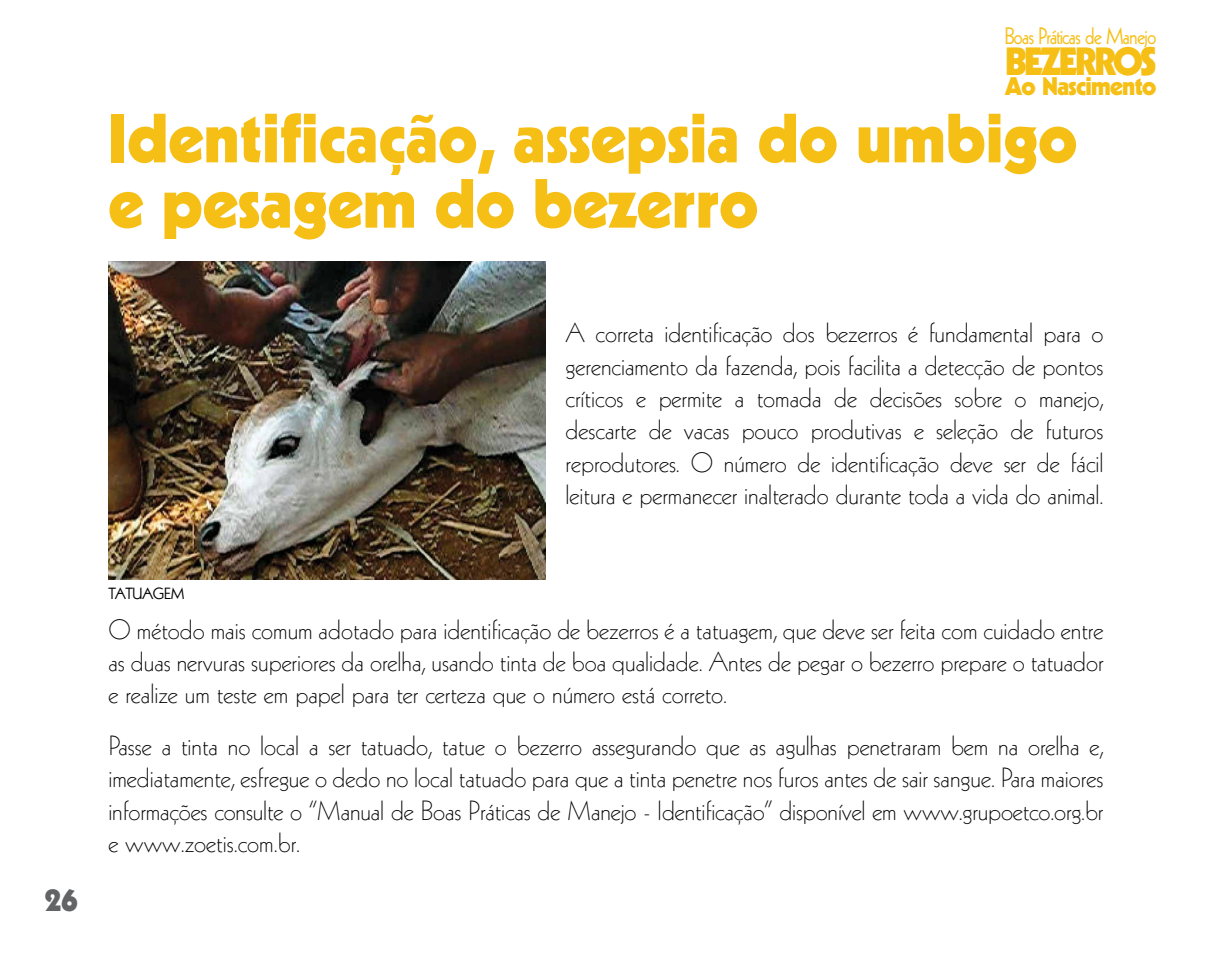
<style>
.page{position:relative;width:1212px;height:957px;background:#fff}
.page>*{position:absolute;margin:0;border:0;box-sizing:border-box;transform-origin:0 0}
.t1{font:900 67.5px/65.2px "Kabel";color:#f6bf16}
.t2{font:900 38.25px "Kabel";letter-spacing:-.075em;color:#f6bf16}
.t3{font:900 31.5px "Kabel";color:#636466}
.t4{font:300 27px/32.4px "Kabel";color:#000;text-align:justify}
.t5{font:900 24.75px "Kabel";letter-spacing:-.03em;color:#f6bf16}
.t6{font:23.18px "Kabel";letter-spacing:-.04em;color:#f6bf16;scale:.88 1}
.t7{font:15.75px "Kabel";letter-spacing:-.02em;color:#000}
</style>
<div class="page">
<img style="left:108px;top:262px;width:438px;height:317px">
<p class="t6" style="left:1005px;top:22px;width:174px">Boas Práticas de Manejo</p>
<h2 class="t2" style="left:1005px;top:37px;width:153px">BEZERROS</h2>
<p class="t5" style="left:1005px;top:70px;width:153px">Ao Nascimento</p>
<h1 class="t1" style="left:108px;top:105px;width:970px">Identificação, assepsia do umbigo e pesagem do bezerro</h1>
<p class="t4" style="left:566px;top:317px;width:539px">A correta identificação dos bezerros é fundamental para o gerenciamento da fazenda, pois facilita a detecção de pontos críticos e permite a tomada de decisões sobre o manejo, descarte de vacas pouco produtivas e seleção de futuros reprodutores. O número de identificação deve ser de fácil leitura e permanecer inalterado durante toda a vida do animal.</p>
<p class="t3" style="left:45px;top:880px;width:35px">26</p>
<p class="t7" style="left:108px;top:584px;width:78px">TATUAGEM</p>
<p class="t4" style="left:108px;top:613px;width:997px">O método mais comum adotado para identificação de bezerros é a tatuagem, que deve ser feita com cuidado entre as duas nervuras superiores da orelha, usando tinta de boa qualidade. Antes de pegar o bezerro prepare o tatuador e realize um teste em papel para ter certeza que o número está correto.</p>
<p class="t4" style="left:108px;top:730px;width:996px">Passe a tinta no local a ser tatuado, tatue o bezerro assegurando que as agulhas penetraram bem na orelha e, imediatamente, esfregue o dedo no local tatuado para que a tinta penetre nos furos antes de sair sangue. Para maiores informações consulte o “Manual de Boas Práticas de Manejo - Identificação” disponível em www.grupoetco.org.br e www.zoetis.com.br.</p>
</div>
